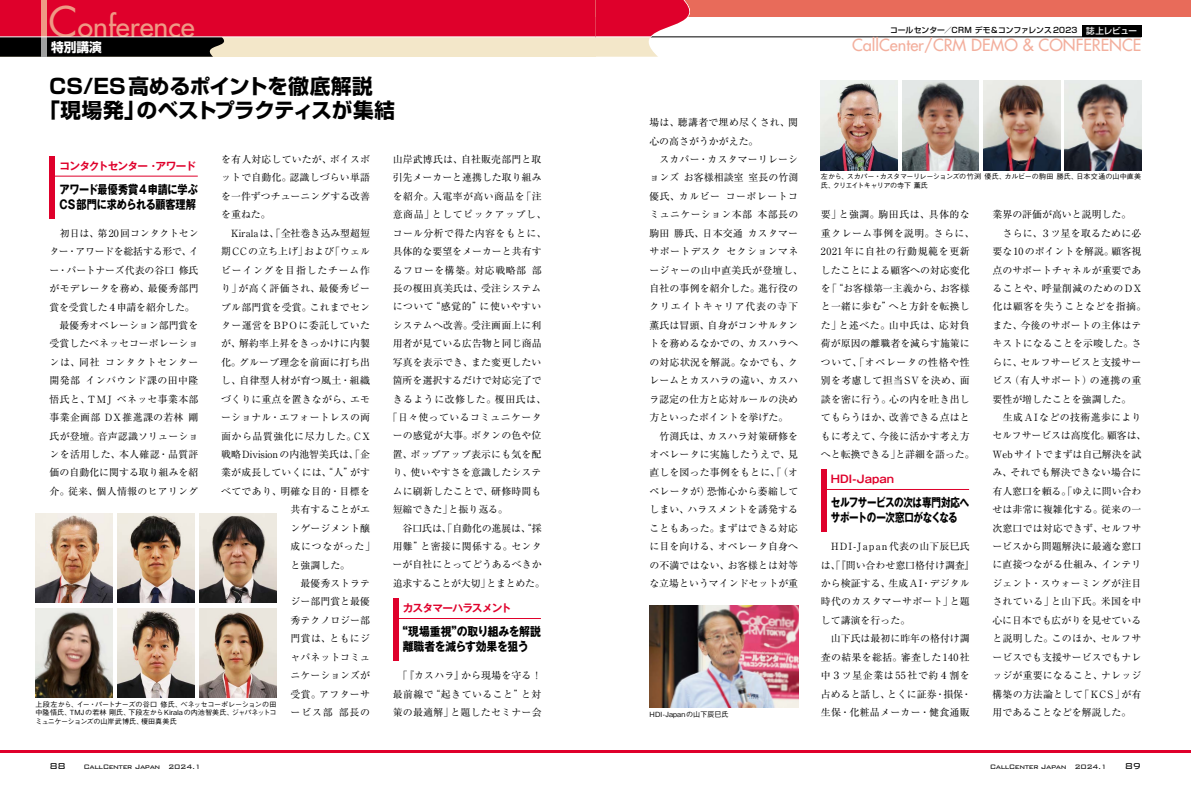
<style>
.page{position:relative;width:1191px;height:794px;background:#fff}
.page>*{position:absolute;margin:0;border:0;box-sizing:border-box;transform-origin:0 0}
.t1{font:28.3px "Futura";color:#ef9985}
.t2{font:700 20.6px/24.1px "Shin Go Pro";color:#000;text-align:center}
.t3{font:16.3px "Futura";color:#f3af9d}
.t4{font:700 12.8px "Shin Go Pro";color:#fff}
.t5{font:700 12px/14.9px "Gothic MB101 Pro";letter-spacing:-.04em;color:#000;scale:.79 1}
.t6{font:700 12px/14.9px "Gothic MB101 Pro";letter-spacing:-.02em;color:#000;scale:.84 1}
.t7{font:700 12px/14.9px "Gothic MB101 Pro";letter-spacing:-.02em;color:#000;text-align:center;scale:.9 1}
.t8{font:300 11.3px "Bank Gothic BT";color:#000}
.t9{font:700 10.6px "Gothic MB101 Pro De";letter-spacing:-.065em;color:#df002b}
.t10{font:700 10.6px "Gothic MB101 Pro De";letter-spacing:.005em;color:#df002b}
.t11{font:9.9px/18.4px "Ryumin Pro";letter-spacing:.015em;color:#000}
.t12{font:9.9px "Ryumin Pro";letter-spacing:.035em;color:#000}
.t13{font:9.9px "Ryumin Pro";letter-spacing:.05em;color:#000}
.t14{font:9.9px "Ryumin Pro";letter-spacing:-.01em;color:#000}
.t15{font:9.9px "Ryumin Pro";letter-spacing:-.02em;color:#000}
.t16{font:9.9px "Ryumin Pro";letter-spacing:.04em;color:#000}
.t17{font:9.9px "Ryumin Pro";letter-spacing:.055em;color:#000}
.t18{font:9.9px "Ryumin Pro";letter-spacing:.075em;color:#000}
.t19{font:9.9px "Ryumin Pro";letter-spacing:.07em;color:#000}
.t20{font:300 8.5px "Bank Gothic BT";letter-spacing:-.05em;color:#000}
.t21{font:500 7.8px "Shin Go Pro";letter-spacing:.01em;color:#000}
.t22{font:500 7.1px/8.5px "Gothic BBB Pro";letter-spacing:-.01em;color:#000;text-align:justify}
.t23{font:500 7.1px/8.5px "Gothic BBB Pro";letter-spacing:-.035em;color:#000}
.t24{font:500 7.1px "Gothic BBB Pro";letter-spacing:.02em;color:#000}
.s1{font-size:41.1px}
.s2{font-size:8.5px;color:#fff}
</style>
<div class="page">
<hr style="left:0;top:750px;width:595px;height:2px;background:#df002b">
<hr style="left:595px;top:750px;width:596px;height:2px;background:#df002b">
<div style="left:0;top:0;width:595px;height:57px;background:#df002b"></div>
<div style="left:0;top:37px;width:595px;height:20px;background:#f3e7c9"></div>
<svg style="left:0;top:37px;width:233px;height:20px"></svg>
<div style="left:41px;top:0;width:6px;height:37px;background:#ef9985"></div>
<div style="left:41px;top:37px;width:6px;height:20px;background:#9fa0a0"></div>
<hr style="left:0;top:36px;width:595px;height:1px;background:#fff">
<hr style="left:595px;top:37px;width:546px;height:1px;background:#000">
<div style="left:595px;top:0;width:596px;height:17px;background:#e86b5a"></div>
<svg style="left:595px;top:0;width:133px;height:57px"></svg>
<hr style="left:595px;top:36px;width:56px;height:1px;background:#fff">
<div style="left:1081px;top:26px;width:60px;height:11px;background:#000"></div>
<hr style="left:398px;top:618px;width:143px;height:1px;background:#df002b">
<div style="left:393px;top:598px;width:5px;height:62px;background:#df002b"></div>
<hr style="left:55px;top:176px;width:143px;height:1px;background:#df002b">
<div style="left:50px;top:156px;width:5px;height:62px;background:#df002b"></div>
<hr style="left:826px;top:489px;width:143px;height:1px;background:#df002b">
<div style="left:821px;top:469px;width:5px;height:62px;background:#df002b"></div>
<img style="left:649px;top:605px;width:149px;height:102px">
<img style="left:35px;top:513px;width:77px;height:89px">
<img style="left:821px;top:81px;width:76px;height:89px">
<img style="left:902px;top:81px;width:76px;height:89px">
<img style="left:983px;top:81px;width:77px;height:89px">
<img style="left:1064px;top:81px;width:77px;height:89px">
<img style="left:118px;top:513px;width:76px;height:89px">
<img style="left:200px;top:513px;width:76px;height:89px">
<img style="left:35px;top:608px;width:77px;height:89px">
<img style="left:118px;top:608px;width:76px;height:89px">
<img style="left:200px;top:608px;width:76px;height:89px">
<h1 class="t1" style="left:48px;top:8px;width:148px"><span class="s1">C</span>onference</h1>
<p class="t4" style="left:51px;top:37px;width:53px">特別講演</p>
<h2 class="t2" style="left:39px;top:72px;width:357px">CS/ES高めるポイントを徹底解説<br>「現場発」のベストプラクティスが集結</h2>
<p class="t11" style="left:221px;top:149px;width:150px">を有人対応していたが、ボイスボ</p>
<p class="t11" style="left:221px;top:168px;width:150px">ットで自動化。認識しづらい単語</p>
<p class="t11" style="left:221px;top:186px;width:150px">を一件ずつチューニングする改善</p>
<p class="t11" style="left:221px;top:205px;width:51px">を重ねた。</p>
<p class="t11" style="left:221px;top:223px;width:150px">　Kiralaは、「全社巻き込み型超短</p>
<p class="t11" style="left:221px;top:242px;width:150px">期CCの立ち上げ」および「ウェル</p>
<p class="t18" style="left:221px;top:262px;width:150px">ビーイングを目指したチーム作</p>
<p class="t12" style="left:221px;top:280px;width:150px">り」が高く評価され、最優秀ピー</p>
<p class="t11" style="left:221px;top:297px;width:150px">プル部門賞を受賞。これまでセン</p>
<p class="t12" style="left:221px;top:317px;width:150px">ター運営をBPOに委託していた</p>
<p class="t11" style="left:221px;top:334px;width:150px">が、解約率上昇をきっかけに内製</p>
<p class="t11" style="left:221px;top:352px;width:150px">化。グループ理念を前面に打ち出</p>
<p class="t11" style="left:221px;top:371px;width:150px">し、自律型人材が育つ風土・組織</p>
<p class="t11" style="left:221px;top:389px;width:150px">づくりに重点を置きながら、エモ</p>
<p class="t11" style="left:221px;top:407px;width:150px">ーショナル・エフォートレスの両</p>
<p class="t13" style="left:221px;top:428px;width:150px">面から品質強化に尽力した。CX</p>
<p class="t11" style="left:221px;top:444px;width:150px">戦略Divisionの内池智美氏は、「企</p>
<p class="t11" style="left:221px;top:463px;width:150px">業が成長していくには、“人”がす</p>
<p class="t11" style="left:221px;top:481px;width:150px">べてであり、明確な目的・目標を</p>
<p class="t11" style="left:291px;top:499px;width:81px">共有することがエ</p>
<p class="t11" style="left:291px;top:518px;width:81px">ンゲージメント醸</p>
<p class="t19" style="left:291px;top:538px;width:86px">成につながった」</p>
<p class="t11" style="left:291px;top:555px;width:61px">と強調した。</p>
<p class="t11" style="left:291px;top:573px;width:81px">　最優秀ストラテ</p>
<p class="t11" style="left:291px;top:592px;width:81px">ジー部門賞と最優</p>
<p class="t11" style="left:291px;top:610px;width:81px">秀テクノロジー部</p>
<p class="t11" style="left:291px;top:628px;width:81px">門賞は、ともにジ</p>
<p class="t11" style="left:291px;top:647px;width:81px">ャパネットコミュ</p>
<p class="t11" style="left:291px;top:665px;width:81px">ニケーションズが</p>
<p class="t11" style="left:291px;top:684px;width:81px">受賞。アフターサ</p>
<p class="t11" style="left:291px;top:702px;width:81px">ービス部 部長の</p>
<p class="t9" style="left:60px;top:157px;width:138px">コンタクトセンター・アワード</p>
<p class="t6" style="left:60px;top:180px;width:166px">アワード最優秀賞4申請に学ぶ<br>CS部門に求められる顧客理解</p>
<p class="t11" style="left:49px;top:223px;width:151px">　初日は、第20回コンタクトセンター・アワードを総括する形で、イー・パートナーズ代表の谷口 修氏がモデレータを務め、最優秀部門賞を受賞した４申請を紹介した。　最優秀オペレーション部門賞を受賞したベネッセコーポレーションは、同社 コンタクトセンター開発部 インバウンド課の田中隆悟氏と、TMJ ベネッセ事業本部事業企画部 DX推進課の若林 剛氏が登壇。音声認識ソリューションを活用した、本人確認・品質評価の自動化に関する取り組みを紹介。従来、個人情報のヒアリング</p>
<p class="t22" style="left:35px;top:699px;width:242px">上段左から、イー・パートナーズの谷口 修氏、ベネッセコーポレーションの田中隆悟氏、TMJの若林 剛氏、下段左からKiralaの内池智美氏、ジャパネットコミュニケーションズの山岸武博氏、榎田真美氏</p>
<p class="t11" style="left:393px;top:149px;width:150px">山岸武博氏は、自社販売部門と取</p>
<p class="t11" style="left:393px;top:168px;width:150px">引先メーカーと連携した取り組み</p>
<p class="t16" style="left:393px;top:188px;width:150px">を紹介。入電率が高い商品を「注</p>
<p class="t17" style="left:393px;top:207px;width:155px">意商品」としてピックアップし、</p>
<p class="t12" style="left:393px;top:225px;width:155px">コール分析で得た内容をもとに、</p>
<p class="t11" style="left:393px;top:241px;width:150px">具体的な要望をメーカーと共有す</p>
<p class="t13" style="left:393px;top:262px;width:150px">るフローを構築。対応戦略部 部</p>
<p class="t11" style="left:393px;top:278px;width:150px">長の榎田真美氏は、受注システム</p>
<p class="t13" style="left:393px;top:299px;width:150px">について“感覚的”に使いやすい</p>
<p class="t11" style="left:393px;top:315px;width:150px">システムへ改善。受注画面上に利</p>
<p class="t11" style="left:393px;top:334px;width:150px">用者が見ている広告物と同じ商品</p>
<p class="t11" style="left:393px;top:352px;width:150px">写真を表示でき、また変更したい</p>
<p class="t11" style="left:393px;top:370px;width:150px">箇所を選択するだけで対応完了で</p>
<p class="t13" style="left:393px;top:391px;width:155px">きるように改修した。榎田氏は、</p>
<p class="t12" style="left:388px;top:409px;width:155px">「日々使っているコミュニケータ</p>
<p class="t11" style="left:393px;top:426px;width:150px">ーの感覚が大事。ボタンの色や位</p>
<p class="t11" style="left:393px;top:444px;width:150px">置、ポップアップ表示にも気を配</p>
<p class="t11" style="left:393px;top:463px;width:150px">り、使いやすさを意識したシステ</p>
<p class="t11" style="left:393px;top:481px;width:150px">ムに刷新したことで、研修時間も</p>
<p class="t11" style="left:393px;top:499px;width:117px">短縮できた」と振り返る。</p>
<p class="t14" style="left:393px;top:520px;width:150px">　谷口氏は、「自動化の進展は、“採</p>
<p class="t12" style="left:393px;top:538px;width:150px">用難”と密接に関係する。センタ</p>
<p class="t11" style="left:392px;top:555px;width:150px">ーが自社にとってどうあるべきか</p>
<p class="t15" style="left:393px;top:575px;width:154px">追求することが大切」とまとめた。</p>
<p class="t9" style="left:403px;top:599px;width:110px">カスタマーハラスメント</p>
<p class="t7" style="left:397px;top:623px;width:161px">“現場重視”の取り組みを解説離職者を減らす効果を狙う</p>
<p class="t11" style="left:393px;top:665px;width:150px;text-align:justify">　「『カスハラ』から現場を守る！最前線で“起きていること”と対策の最適解」と題したセミナー会</p>
<p class="t21" style="left:890px;top:24px;width:248px">コールセンター／CRM デモ＆コンファレンス 2023 <span class="s2">誌上レビュー</span></p>
<h3 class="t3" style="left:852px;top:35px;width:291px">CallCenter/CRM DEMO &amp; CONFERENCE</h3>
<p class="t11" style="left:649px;top:113px;width:155px">場は、聴講者で埋め尽くされ、関心の高さがうかがえた。<br>　スカパー・カスタマーリレーションズ お客様相談室 室長の竹渕優氏、カルビー コーポレートコミュニケーション本部 本部長の駒田 勝氏、日本交通 カスタマーサポートデスク セクションマネージャーの山中直美氏が登壇し、自社の事例を紹介した。進行役のクリエイトキャリア代表の寺下薫氏は冒頭、自身がコンサルタントを務めるなかでの、カスハラへの対応状況を解説。なかでも、クレームとカスハラの違い、カスハラ認定の仕方と応対ルールの決め方といったポイントを挙げた。<br>　竹渕氏は、カスハラ対策研修をオペレータに実施したうえで、見直しを図った事例をもとに、「（オペレータが）恐怖心から萎縮してしまい、ハラスメントを誘発することもあった。まずはできる対応に目を向ける、オペレータ自身への不満ではない、お客様とは対等な立場というマインドセットが重</p>
<p class="t24" style="left:649px;top:708px;width:81px">HDI-Japanの山下辰巳氏</p>
<p class="t23" style="left:821px;top:171px;width:322px">左から、スカパー・カスタマーリレーションズの竹渕 優氏、カルビーの駒田 勝氏、日本交通の山中直美氏、クリエイトキャリアの寺下 薫氏</p>
<p class="t11" style="left:821px;top:205px;width:155px">要」と強調。駒田氏は、具体的な重クレーム事例を説明。さらに、<br>2021年に自社の行動規範を更新したことによる顧客への対応変化を「“お客様第一主義から、お客様と一緒に歩む”へと方針を転換した」と述べた。山中氏は、応対負荷が原因の離職者を減らす施策について、「オペレータの性格や性別を考慮して担当SVを決め、面談を密に行う。心の内を吐き出してもらうほか、改善できる点はともに考えて、今後に活かす考え方へと転換できる」と詳細を語った。</p>
<p class="t10" style="left:831px;top:470px;width:65px">HDI-Japan</p>
<p class="t5" style="left:831px;top:494px;width:177px">セルフサービスの次は専門対応へサポートの一次窓口がなくなる</p>
<p class="t11" style="left:821px;top:536px;width:155px">　HDI-Japan代表の山下辰巳氏は、「『問い合わせ窓口格付け調査』から検証する、生成AI・デジタル時代のカスタマーサポート」と題して講演を行った。<br>　山下氏は最初に昨年の格付け調査の結果を総括。審査した140社中３ツ星企業は55社で約４割を占めると話し、とくに証券・損保・生保・化粧品メーカー・健食通販</p>
<p class="t11" style="left:992px;top:205px;width:156px">業界の評価が高いと説明した。<br>　さらに、３ツ星を取るために必要な10のポイントを解説。顧客視点のサポートチャネルが重要であることや、呼量削減のためのDX化は顧客を失うことなどを指摘。また、今後のサポートの主体はテキストになることを示唆した。さらに、セルフサービスと支援サービス（有人サポート）の連携の重要性が増したことを強調した。<br>　生成AIなどの技術進歩によりセルフサービスは高度化。顧客は、<br>Webサイトでまずは自己解決を試み、それでも解決できない場合に有人窓口を頼る。「ゆえに問い合わせは非常に複雑化する。従来の一次窓口では対応できず、セルフサービスから問題解決に最適な窓口に直接つながる仕組み、インテリジェント・スウォーミングが注目されている」と山下氏。米国を中心に日本でも広がりを見せていると説明した。このほか、セルフサービスでも支援サービスでもナレッジが重要になること、ナレッジ構築の方法論として「KCS」が有用であることなどを解説した。</p>
<p class="t8" style="left:50px;top:759px;width:18px">88</p>
<p class="t20" style="left:84px;top:762px;width:119px">CallCenter Japan 2024.1</p>
<p class="t20" style="left:989px;top:762px;width:119px">CallCenter Japan 2024.1</p>
<p class="t8" style="left:1125px;top:759px;width:18px">89</p>
</div>
